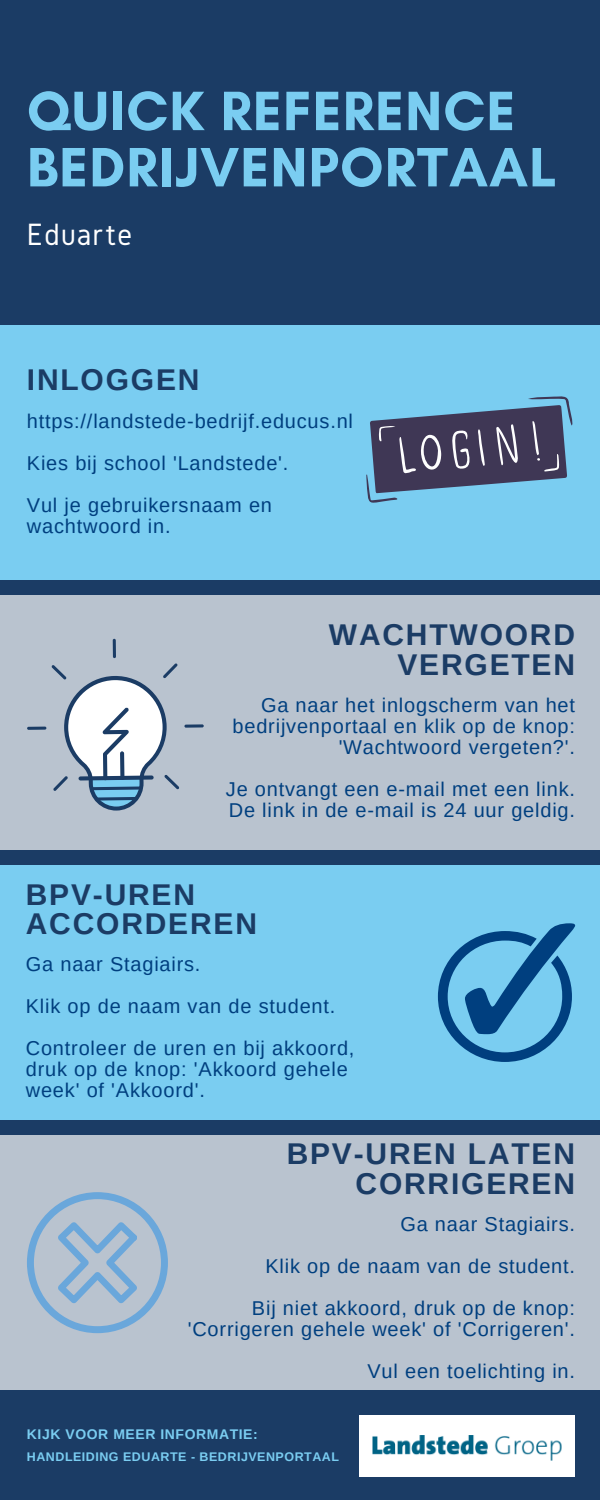
<style>
.page{position:relative;width:600px;height:1500px;background:#1b3c65}
.page>*{position:absolute;margin:0;border:0;box-sizing:border-box;transform-origin:0 0}
.t1{font:700 56.5px/56.2px "Glacial Indifference";letter-spacing:.02em;color:#7acdf1}
.t2{font:32px "Gidole";letter-spacing:.04em;color:#fff}
.t3{font:700 30px/29.2px "Arimo";letter-spacing:.06em;color:#1b3c65;text-align:right}
.t4{font:20px/42px "Arimo";letter-spacing:.04em;color:#003f7f}
.t5{font:700 14px "Arimo";letter-spacing:.04em;color:#7acdf1}
.t6{font:700 12.5px "Arimo";letter-spacing:.04em;color:#7acdf1}
</style>
<div class="page">
<div style="left:0;top:325px;width:600px;height:255px;background:#7acdf1"></div>
<div style="left:0;top:595px;width:600px;height:255px;background:#b9c3cf"></div>
<svg style="left:184px;top:724px;width:20px;height:4px"></svg>
<hr style="left:27px;top:727px;width:19px;height:3px;background:#1b3c65;border-radius:2px">
<hr style="left:113px;top:639px;width:3px;height:19px;background:#1b3c65;border-radius:2px">
<svg style="left:52px;top:663px;width:127px;height:148px"></svg>
<div style="left:0;top:865px;width:600px;height:255px;background:#7acdf1"></div>
<div style="left:0;top:1135px;width:600px;height:255px;background:#b9c3cf"></div>
<svg style="left:438px;top:923px;width:137px;height:139px"></svg>
<svg style="left:27px;top:1192px;width:141px;height:141px"></svg>
<svg style="left:366px;top:396px;width:207px;height:107px"></svg>
<img style="left:360px;top:1415px;width:214px;height:61px">
<h1 class="t1" style="left:27px;top:82px;width:531px">QUICK REFERENCE<br>BEDRIJVENPORTAAL</h1>
<h2 class="t2" style="left:27px;top:216px;width:107px">Eduarte</h2>
<h3 class="t3" style="left:27px;top:365px;width:174px">INLOGGEN</h3>
<p class="t4" style="left:27px;top:400px;width:328px">https://landstede-bedrijf.educus.nl<br>Kies bij school 'Landstede'.<br>Vul je gebruikersnaam en</p>
<p class="t4" style="left:27px;top:505px;width:145px">wachtwoord in.</p>
<h3 class="t3" style="left:329px;top:620px;width:248px">WACHTWOORD<br>VERGETEN</h3>
<p class="t4" style="left:233px;top:695px;width:344px;line-height:21px;text-align:right">Ga naar het inlogscherm van het bedrijvenportaal en klik op de knop: 'Wachtwoord vergeten?'.</p>
<p class="t4" style="left:226px;top:779px;width:351px;line-height:21px">Je ontvangt een e-mail met een link.<br>De link in de e-mail is 24 uur geldig.</p>
<h3 class="t3" style="left:26px;top:880px;width:233px;text-align:left">BPV-UREN<br>ACCORDEREN</h3>
<p class="t4" style="left:26px;top:943px;width:330px">Ga naar Stagiairs.<br>Klik op de naam van de student.<br>Controleer de uren en bij akkoord,</p>
<p class="t4" style="left:26px;top:1059px;width:324px;line-height:21px">druk op de knop: 'Akkoord gehele week' of 'Akkoord'.</p>
<h3 class="t3" style="left:287px;top:1139px;width:290px">BPV-UREN LATEN<br>CORRIGEREN</h3>
<p class="t4" style="left:252px;top:1203px;width:325px;text-align:right">Ga naar Stagiairs.<br>Klik op de naam van de student.<br>Bij niet akkoord, druk op de knop:</p>
<p class="t4" style="left:188px;top:1308px;width:389px;text-align:right">'Corrigeren gehele week' of 'Corrigeren'.<br>Vul een toelichting in.</p>
<p class="t5" style="left:27px;top:1427px;width:232px">KIJK VOOR MEER INFORMATIE:</p>
<p class="t6" style="left:27px;top:1450px;width:314px">HANDLEIDING EDUARTE - BEDRIJVENPORTAAL</p>
</div>
